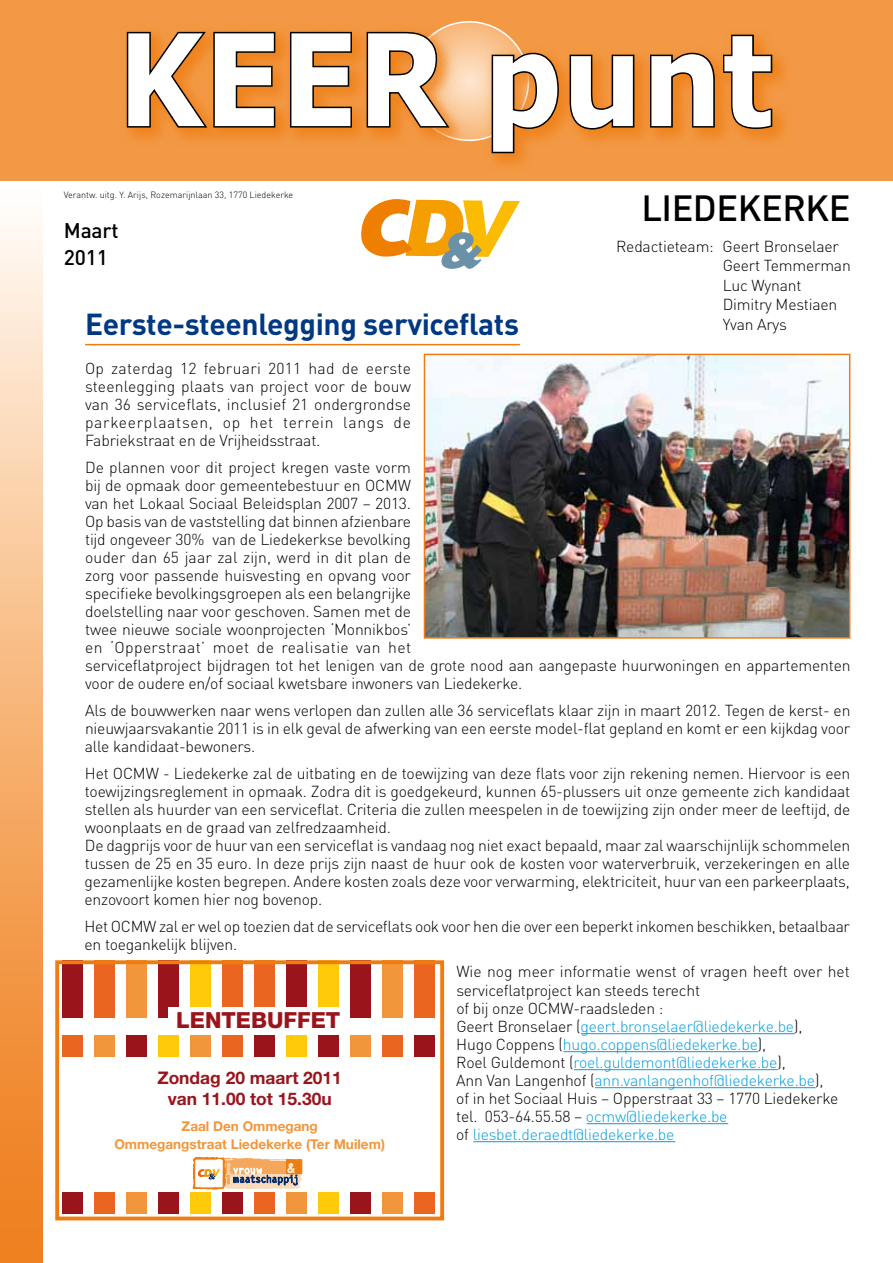
<style>
.page{position:relative;width:893px;height:1263px;background:#fff}
.page>*{position:absolute;margin:0;border:0;box-sizing:border-box;transform-origin:0 0}
.t1{font:700 127.5px "Verdana";color:#fff;scale:.88 1}
.t2{font:500 36px "DIN";letter-spacing:-.01em;color:#000}
.t3{font:700 30px "DIN";letter-spacing:-.01em;color:#003882}
.t4{font:800 22.2px "Helvetica Neue LT Std";color:#9a141b}
.t5{font:500 21px/27px "DIN";letter-spacing:-.01em;color:#000}
.t6{font:700 17.4px/20.9px "Helvetica Neue LT Std";color:#9a141b;text-align:center}
.t7{font:300 15.75px/18px "DIN";letter-spacing:-.015em;color:#000}
.t8{font:700 13.5px/18.3px "Helvetica Neue LT Std";color:#f2963b;text-align:center}
.t9{font:300 9px "DIN";color:#000}
.s1{color:#009ee0}
</style>
<div class="page">
<svg style="left:361px;top:199px;width:159px;height:70px"></svg>
<svg style="left:0;top:180px;width:43px;height:1083px;background:#f6b77e"></svg>
<div style="left:0;top:0;width:893px;height:180px;background:#f39945"></div>
<div style="left:118px;top:23px;width:674px;height:149px;background:#ee7d11;opacity:.75"></div>
<svg style="left:125px;top:30px;width:152px;height:99px;background:#c37021"></svg>
<svg style="left:288px;top:30px;width:65px;height:99px;background:#bd6b1e"></svg>
<svg style="left:365px;top:30px;width:87px;height:99px;background:#c97b31"></svg>
<svg style="left:490px;top:51px;width:70px;height:104px"></svg>
<svg style="left:568px;top:53px;width:68px;height:78px;background:#bd6d20"></svg>
<svg style="left:648px;top:33px;width:126px;height:97px"></svg>
<svg style="left:193px;top:1157px;width:110px;height:33px"></svg>
<div style="left:62px;top:960px;width:20px;height:58px;background:#9a141b"></div>
<div style="left:62px;top:1035px;width:20px;height:21px;background:#ea651f"></div>
<div style="left:62px;top:1192px;width:20px;height:22px;background:#9a141b"></div>
<div style="left:94px;top:960px;width:20px;height:58px;background:#ea651f"></div>
<div style="left:94px;top:1035px;width:20px;height:21px;background:#f2963b"></div>
<div style="left:94px;top:1192px;width:20px;height:22px;background:#ea651f"></div>
<div style="left:126px;top:960px;width:20px;height:58px;background:#f2963b"></div>
<div style="left:126px;top:1035px;width:20px;height:21px;background:#9a141b"></div>
<div style="left:126px;top:1192px;width:20px;height:22px;background:#f2963b"></div>
<div style="left:158px;top:960px;width:20px;height:58px;background:#9a141b"></div>
<div style="left:158px;top:1035px;width:20px;height:21px;background:#feca0a"></div>
<div style="left:158px;top:1192px;width:20px;height:22px;background:#9a141b"></div>
<div style="left:190px;top:960px;width:21px;height:58px;background:#feca0a"></div>
<div style="left:190px;top:1035px;width:21px;height:21px;background:#f2963b"></div>
<div style="left:190px;top:1192px;width:21px;height:22px;background:#feca0a"></div>
<div style="left:222px;top:960px;width:21px;height:58px;background:#ea651f"></div>
<div style="left:222px;top:1035px;width:21px;height:21px;background:#ea651f"></div>
<div style="left:222px;top:1192px;width:21px;height:22px;background:#9a141b"></div>
<div style="left:254px;top:960px;width:21px;height:58px;background:#ea651f"></div>
<div style="left:254px;top:1035px;width:21px;height:21px;background:#9a141b"></div>
<div style="left:254px;top:1192px;width:21px;height:22px;background:#ea651f"></div>
<div style="left:286px;top:960px;width:21px;height:58px;background:#9a141b"></div>
<div style="left:286px;top:1035px;width:21px;height:21px;background:#feca0a"></div>
<div style="left:286px;top:1192px;width:21px;height:22px;background:#f2963b"></div>
<div style="left:318px;top:960px;width:21px;height:58px;background:#feca0a"></div>
<div style="left:318px;top:1035px;width:21px;height:21px;background:#9a141b"></div>
<div style="left:318px;top:1192px;width:21px;height:22px;background:#feca0a"></div>
<div style="left:350px;top:960px;width:21px;height:58px;background:#9a141b"></div>
<div style="left:350px;top:1035px;width:21px;height:21px;background:#f2963b"></div>
<div style="left:350px;top:1192px;width:21px;height:22px;background:#9a141b"></div>
<div style="left:382px;top:960px;width:21px;height:58px;background:#f2963b"></div>
<div style="left:382px;top:1035px;width:21px;height:21px;background:#ea651f"></div>
<div style="left:382px;top:1192px;width:21px;height:22px;background:#f2963b"></div>
<div style="left:414px;top:960px;width:21px;height:58px;background:#ea651f"></div>
<div style="left:414px;top:1035px;width:21px;height:21px;background:#9a141b"></div>
<div style="left:414px;top:1192px;width:21px;height:22px;background:#ea651f"></div>
<div style="left:168px;top:1007px;width:181px;height:25px;background:#fff"></div>
<div style="left:55px;top:960px;width:389px;height:260px;border:4px solid #ee7d11"></div>
<hr style="left:85px;top:344px;width:435px;height:1px;background:#ee7d11">
<hr style="left:581px;top:1033px;width:214px;height:1px;background:#009ee0">
<hr style="left:563px;top:1051px;width:195px;height:1px;background:#009ee0">
<hr style="left:574px;top:1069px;width:204px;height:1px;background:#009ee0">
<hr style="left:595px;top:1087px;width:221px;height:1px;background:#009ee0">
<hr style="left:587px;top:1123px;width:141px;height:1px;background:#009ee0">
<hr style="left:473px;top:1141px;width:202px;height:1px;background:#009ee0">
<img style="left:427px;top:357px;width:420px;height:279px">
<div style="left:424px;top:354px;width:426px;height:285px;border:2px solid #ee7d11"></div>
<h1 class="t1" style="left:118px;top:-1px;width:746px">KEER punt</h1>
<p class="t9" style="left:64px;top:189px;width:231px">Verantw. uitg. Y. Arijs, Rozemarijnlaan 33, 1770 Liedekerke</p>
<h2 class="t2" style="left:641px;top:185px;width:211px">LIEDEKERKE</h2>
<h3 class="t5" style="left:64px;top:217px;width:56px">Maart<br>2011</h3>
<p class="t7" style="left:723px;top:236px;width:130px;line-height:19.5px;text-indent:-107px">Redactieteam: Geert Bronselaer<br>Geert Temmerman<br>Luc Wynant<br>Dimitry Mestiaen<br>Yvan Arys</p>
<h3 class="t3" style="left:85px;top:305px;width:436px">Eerste-steenlegging serviceflats</h3>
<p class="t7" style="left:85px;top:360px;width:327px;text-align:justify">Op zaterdag 12 februari 2011 had de eerste steenlegging plaats van project voor de bouw van 36 serviceflats, inclusief 21 ondergrondse parkeerplaatsen, op het terrein langs de Fabriekstraat en de Vrijheidsstraat.</p>
<p class="t7" style="left:85px;top:459px;width:767px">De plannen voor dit project kregen vaste vorm<br>bij de opmaak door gemeentebestuur en OCMW<br>van het Lokaal Sociaal Beleidsplan 2007 – 2013.<br>Op basis van de vaststelling dat binnen afzienbare<br>tijd ongeveer 30% van de Liedekerkse bevolking<br>ouder dan 65 jaar zal zijn, werd in dit plan de<br>zorg voor passende huisvesting en opvang voor<br>specifieke bevolkingsgroepen als een belangrijke<br>doelstelling naar voor geschoven. Samen met de<br>twee nieuwe sociale woonprojecten ‘Monnikbos’<br>en ‘Opperstraat’ moet de realisatie van het<br>serviceflatproject bijdragen tot het lenigen van de grote nood aan aangepaste huurwoningen en appartementen voor de oudere en/of sociaal kwetsbare inwoners van Liedekerke.</p>
<p class="t7" style="left:85px;top:702px;width:767px;text-align:justify">Als de bouwwerken naar wens verlopen dan zullen alle 36 serviceflats klaar zijn in maart 2012. Tegen de kerst- en nieuwjaarsvakantie 2011 is in elk geval de afwerking van een eerste model-flat gepland en komt er een kijkdag voor alle kandidaat-bewoners.</p>
<p class="t7" style="left:85px;top:765px;width:767px">Het OCMW - Liedekerke zal de uitbating en de toewijzing van deze flats voor zijn rekening nemen. Hiervoor is een toewijzingsreglement in opmaak. Zodra dit is goedgekeurd, kunnen 65-plussers uit onze gemeente zich kandidaat stellen als huurder van een serviceflat. Criteria die zullen meespelen in de toewijzing zijn onder meer de leeftijd, de woonplaats en de graad van zelfredzaamheid.<br>De dagprijs voor de huur van een serviceflat is vandaag nog niet exact bepaald, maar zal waarschijnlijk schommelen tussen de 25 en 35 euro. In deze prijs zijn naast de huur ook de kosten voor waterverbruik, verzekeringen en alle gezamenlijke kosten begrepen. Andere kosten zoals deze voor verwarming, elektriciteit, huur van een parkeerplaats, enzovoort komen hier nog bovenop.</p>
<p class="t7" style="left:85px;top:918px;width:767px">Het OCMW zal er wel op toezien dat de serviceflats ook voor hen die over een beperkt inkomen beschikken, betaalbaar en toegankelijk blijven.</p>
<p class="t7" style="left:456px;top:963px;width:395px">Wie nog meer informatie wenst of vragen heeft over het serviceflatproject kan steeds terecht<br>of bij onze OCMW-raadsleden :<br>Geert Bronselaer (<span class="s1">geert.bronselaer@liedekerke.be</span>),<br>Hugo Coppens (<span class="s1">hugo.coppens@liedekerke.be</span>),<br>Roel Guldemont (<span class="s1">roel.guldemont@liedekerke.be</span>),<br>Ann Van Langenhof (<span class="s1">ann.vanlangenhof@liedekerke.be</span>),<br>of in het Sociaal Huis – Opperstraat 33 – 1770 Liedekerke tel. 053-64.55.58 – <span class="s1">ocmw@liedekerke.be<br></span>of <span class="s1">liesbet.deraedt@liedekerke.be</span></p>
<h3 class="t4" style="left:176px;top:1007px;width:166px">LENTEBUFFET</h3>
<p class="t6" style="left:157px;top:1067px;width:186px">Zondag 20 maart 2011 van 11.00 tot 15.30u</p>
<p class="t8" style="left:114px;top:1117px;width:272px">Zaal Den Ommegang<br>Ommegangstraat Liedekerke (Ter Muilem)</p>
</div>
